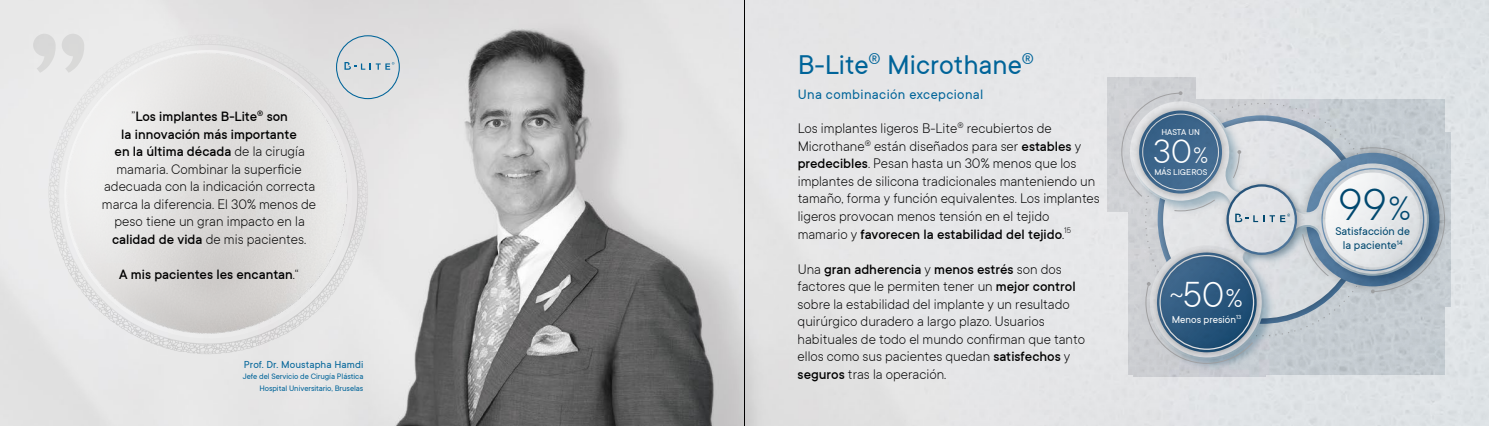
<style>
.page{position:relative;width:1489px;height:426px;background:#fff}
.page>*{position:absolute;margin:0;border:0;box-sizing:border-box;transform-origin:0 0}
.t1{font:300 49px "TT Commons";color:#00486f}
.t2{font:300 36.75px "TT Commons";color:#fff}
.t3{font:30px "TT Commons";color:#006499}
.t4{font:300 28.12px "TT Commons";color:#fff}
.t5{font:300 15px/17.5px "TT Commons";color:#000}
.t6{font:500 15px "TT Commons";color:#000}
.t7{font:15px "TT Commons";letter-spacing:.025em;color:#006499}
.t8{font:12.5px/14.8px "TT Commons";color:#00486f;text-align:center}
.t9{font:11.25px "TT Commons";letter-spacing:.01em;color:#006499}
.t10{font:11.25px "TT Commons";color:#fff}
.t11{font:9.38px "TT Commons";color:#fff}
.t12{font:8.75px/11.2px "TT Commons";letter-spacing:-.005em;color:#006499;text-align:right}
.s1{font-weight:500}
.s2{font-weight:300}
.s3{font-size:24.5px}
.s4{font-size:39.25px}
.s5{font-size:36.75px}
</style>
<div class="page">
<img style="left:0;top:0;width:1488px;height:425px">
<svg style="left:33px;top:34px;width:16px;height:39px"></svg>
<svg style="left:368px;top:35px;width:32px;height:64px"></svg>
<img style="left:1128px;top:99px;width:316px;height:275px">
<svg style="left:1130px;top:103px;width:297px;height:254px"></svg>
<img style="left:1146px;top:242px;width:121px;height:120px">
<img style="left:1149px;top:245px;width:115px;height:26px">
<img style="left:1215px;top:100px;width:17px;height:37px">
<img style="left:1310px;top:157px;width:35px;height:124px">
<img style="left:1218px;top:176px;width:88px;height:88px">
<svg style="left:1226px;top:184px;width:70px;height:70px"></svg>
<div style="left:1228px;top:186px;width:66px;height:66px;background:#e0e1e5;border-radius:33px"></div>
<img style="left:1133px;top:271px;width:132px;height:105px">
<svg style="left:1145px;top:281px;width:108px;height:82px"></svg>
<div style="left:1107px;top:78px;width:88px;height:133px;background:#cfd1d4"></div>
<img style="left:1226px;top:137px;width:28px;height:56px">
<img style="left:1159px;top:185px;width:70px;height:41px">
<svg style="left:1121px;top:91px;width:94px;height:120px"></svg>
<svg style="left:1232px;top:150px;width:9px;height:28px"></svg>
<img style="left:1287px;top:219px;width:55px;height:71px">
<svg style="left:1301px;top:233px;width:27px;height:43px"></svg>
<img style="left:1345px;top:132px;width:104px;height:174px">
<svg style="left:1359px;top:147px;width:85px;height:146px"></svg>
<img style="left:1134px;top:105px;width:92px;height:93px">
<div style="left:1142px;top:114px;width:76px;height:76px;border:1px solid #fff;border-radius:50%"></div>
<svg style="left:1235px;top:213px;width:54px;height:9px"></svg>
<div style="left:1325px;top:172px;width:94px;height:95px;background:linear-gradient(to right,#f6f7f7,#dcdfe2);border-radius:50%"></div>
<svg style="left:49px;top:34px;width:319px;height:320px;fill:#e3e2e2"></svg>
<hr style="left:744px;top:0;width:1px;height:425px;background:#000">
<p class="t5" style="left:102px;top:107px;width:216px;text-align:center">”<span class="s1">Los implantes B-Lite</span><sup>®</sup> <span class="s1">son<br>la innovación más importante<br>en la última década</span> de la cirugía mamaria. Combinar la superficie adecuada con la indicación correcta marca la diferencia. El 30% menos de peso tiene un gran impacto en la <span class="s1">calidad de vida</span> de mis pacientes.</p>
<p class="t6" style="left:119px;top:266px;width:181px">A mis pacientes les encantan<span class="s2">.“</span></p>
<p class="t9" style="left:244px;top:358px;width:121px">Prof. Dr. Moustapha Hamdi</p>
<p class="t12" style="left:243px;top:370px;width:122px">Jefe del Servicio de Cirugía Plástica<br>Hospital Universitario, Bruselas</p>
<h3 class="t3" style="left:797px;top:49px;width:238px">B-Lite<sup>®</sup> Microthane<sup>®</sup></h3>
<p class="t7" style="left:797px;top:86px;width:187px">Una combinación excepcional</p>
<p class="t5" style="left:797px;top:120px;width:304px">Los implantes ligeros B-Lite<sup>®</sup> recubiertos de Microthane<sup>®</sup> están diseñados para ser <span class="s1">estables</span> y <span class="s1">predecibles</span>. Pesan hasta un 30% menos que los implantes de silicona tradicionales manteniendo un tamaño, forma y función equivalentes. Los implantes ligeros provocan menos tensión en el tejido mamario y <span class="s1">favorecen la estabilidad del tejido</span>.<sup>15</sup></p>
<p class="t5" style="left:797px;top:260px;width:289px">Una <span class="s1">gran adherencia</span> y <span class="s1">menos estrés</span> son dos factores que le permiten tener un <span class="s1">mejor control </span>sobre la estabilidad del implante y un resultado quirúrgico duradero a largo plazo. Usuarios habituales de todo el mundo confirman que tanto ellos como sus pacientes quedan <span class="s1">satisfechos</span> y <span class="s1">seguros</span> tras la operación.</p>
<p class="t11" style="left:1161px;top:127px;width:40px">HASTA UN</p>
<p class="t11" style="left:1154px;top:167px;width:55px">MÁS LIGEROS</p>
<h2 class="t2" style="left:1153px;top:132px;width:56px">30<span class="s3">%</span></h2>
<h3 class="t4" style="left:1170px;top:281px;width:74px">~<span class="s4">50</span>%</h3>
<p class="t10" style="left:1171px;top:313px;width:71px">Menos presión<sup>13</sup></p>
<h1 class="t1" style="left:1337px;top:177px;width:74px">99<span class="s5">%</span></h1>
<p class="t8" style="left:1335px;top:223px;width:76px">Satisfacción de la paciente<sup>14</sup></p>
</div>
